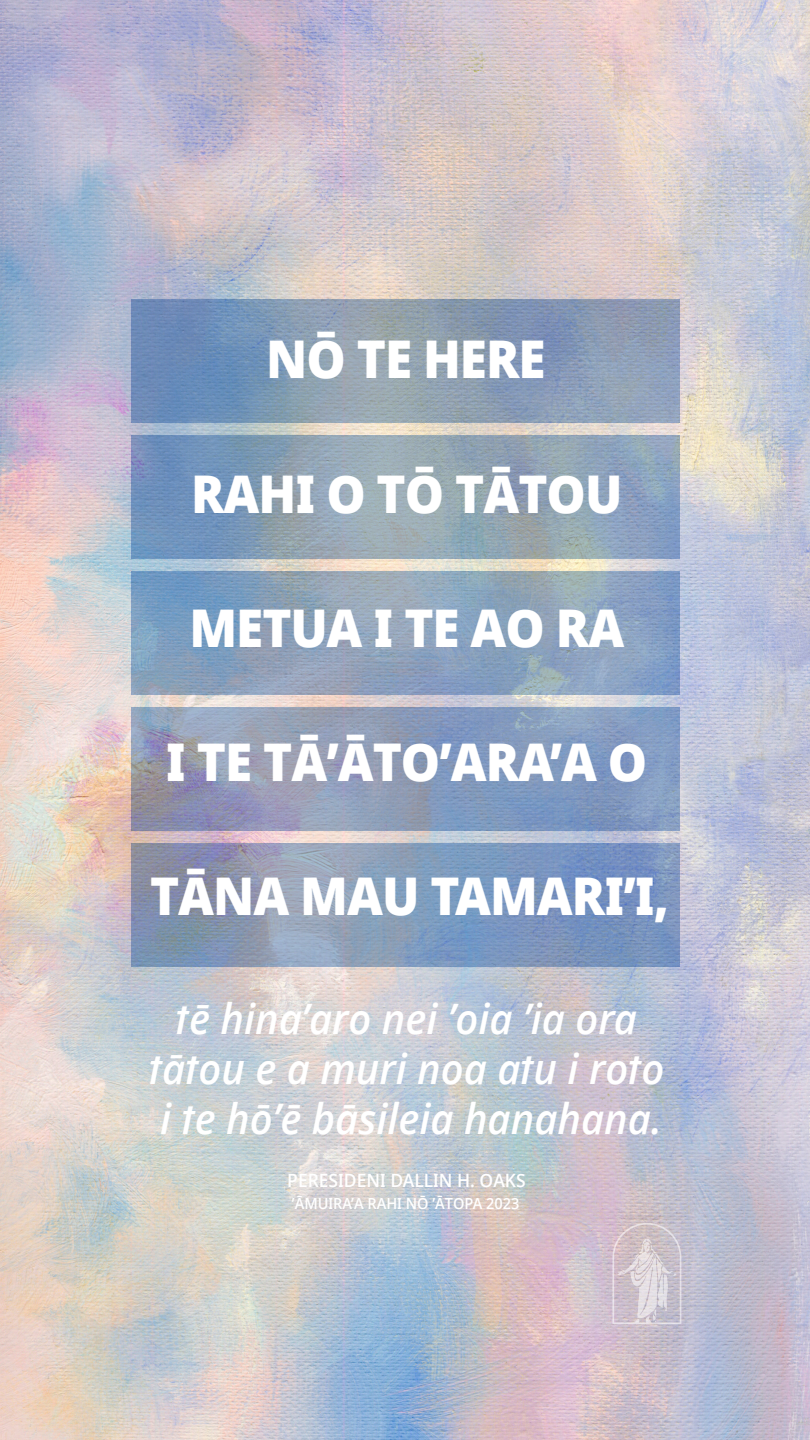
<style>
.page{position:relative;width:810px;height:1440px;background:#fff}
.page>*{position:absolute;margin:0;border:0;box-sizing:border-box;transform-origin:0 0}
.artcl2_p1_figure_image_aside_quote_first{font:800 52.05px "Dots Solidlds Lat";letter-spacing:-.02em;color:#fff;scale:.95 1}
.artcl2_p1_figure_image_aside_quote_first-2{font:italic 600 42.08px/50.2px "Dots Solidlds Lat";color:#fff;text-align:center;scale:.95 1}
.artcl2_p1_figure_image_aside_quote_citat{font:600 18.38px "Dots Solidlds Lat";color:#fff;scale:.95 1}
.artcl2_p1_figure_image_aside_quote_citat-2{font:600 15.3px "Dots Solidlds Lat";color:#fff;scale:.95 1}
</style>
<div class="page">
<img style="left:0;top:0;width:810px;height:1440px">
<svg style="left:612px;top:1223px;width:69px;height:101px;background:#d1c7cf"></svg>
<svg style="left:131px;top:435px;width:548px;height:124px;background:#8ba1b6"></svg>
<svg style="left:131px;top:571px;width:548px;height:124px;background:#8aa2bc"></svg>
<svg style="left:131px;top:707px;width:548px;height:124px;background:#8b9bb9"></svg>
<svg style="left:131px;top:843px;width:548px;height:123px;background:#8398b8"></svg>
<svg style="left:131px;top:299px;width:548px;height:124px;background:#849ab4"></svg>
<p class="artcl2_p1_figure_image_aside_quote_first" style="left:266px;top:320px;width:296px">NŌ TE HERE</p>
<p class="artcl2_p1_figure_image_aside_quote_first" style="left:191px;top:454px;width:456px">RAHI O TŌ TĀTOU</p>
<p class="artcl2_p1_figure_image_aside_quote_first" style="left:189px;top:588px;width:459px">METUA I TE AO RA</p>
<p class="artcl2_p1_figure_image_aside_quote_first" style="left:166px;top:723px;width:508px">I TE TĀ’ĀTO’ARA’A O</p>
<p class="artcl2_p1_figure_image_aside_quote_first" style="left:150px;top:857px;width:548px">TĀNA MAU TAMARI’I,</p>
<p class="artcl2_p1_figure_image_aside_quote_first-2" style="left:149px;top:994px;width:544px">tē hina’aro nei ’oia ’ia ora tātou e a muri noa atu i roto i te hō’ē bāsileia hanahana.</p>
<p class="artcl2_p1_figure_image_aside_quote_citat" style="left:287px;top:1167px;width:252px">PERESIDENI DALLIN H. OAKS</p>
<p class="artcl2_p1_figure_image_aside_quote_citat-2" style="left:292px;top:1192px;width:241px">’ĀMUIRA’A RAHI NŌ ’ĀTOPA 2023</p>
</div>
